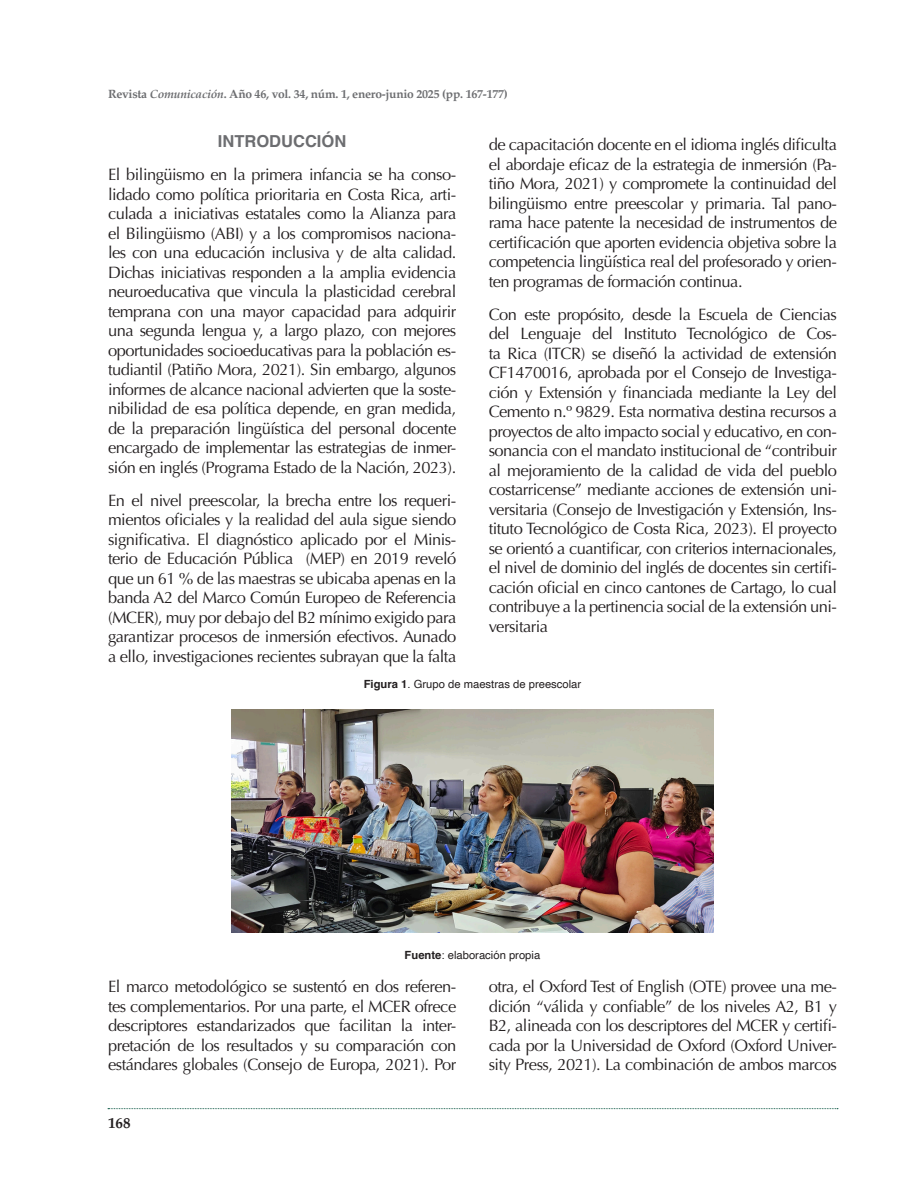
<style>
.page{position:relative;width:918px;height:1188px;background:#fff}
.page>*{position:absolute;margin:0;border:0;box-sizing:border-box;transform-origin:0 0}
.texto{font:16.5px/19.5px "Optima";letter-spacing:-.03em;color:#231f20;text-align:justify}
.Subtitulo{font:700 16.5px "Helvetica";color:#6c6d70}
.t1{font:700 15px "Palatino";color:#231f20}
.t2{font:700 12px "Palatino";letter-spacing:-.02em;color:#6c6d70}
.Pie_de_foto{font:11.25px "Helvetica";color:#231f20}
.s1{font-style:italic}
.s2{font-weight:700}
</style>
<div class="page">
<svg style="left:108px;top:1108px;width:730px;height:1px"></svg>
<img style="left:231px;top:710px;width:483px;height:223px">
<p class="t2" style="left:108px;top:84px;width:401px">Revista <span class="s1">Comunicación</span>. Año 46, vol. 34, núm. 1, enero-junio 2025 (pp. 167-177)</p>
<p class="Subtitulo" style="left:218px;top:132px;width:130px">INTRODUCCIÓN</p>
<p class="texto" style="left:108px;top:165px;width:350px">El bilingüismo en la primera infancia se ha conso&shy;lidado como política prioritaria en Costa Rica, arti&shy;culada a iniciativas estatales como la Alianza para el Bilingüismo (ABI) y a los compromisos naciona&shy;les con una educación inclusiva y de alta calidad.<br>Dichas iniciativas responden a la amplia evidencia neuroeducativa que vincula la plasticidad cerebral temprana con una mayor capacidad para adquirir una segunda lengua y, a largo plazo, con mejores oportunidades socioeducativas para la población es&shy;tudiantil (Patiño Mora, 2021). Sin embargo, algunos informes de alcance nacional advierten que la soste&shy;nibilidad de esa política depende, en gran medida, de la preparación lingüística del personal docente encargado de implementar las estrategias de inmer&shy;sión en inglés (Programa Estado de la Nación, 2023).</p>
<p class="texto" style="left:108px;top:491px;width:350px">En el nivel preescolar, la brecha entre los requeri&shy;mientos oficiales y la realidad del aula sigue siendo significativa. El diagnóstico aplicado por el Minis&shy;terio de Educación Pública (MEP) en 2019 reveló que un 61 % de las maestras se ubicaba apenas en la banda A2 del Marco Común Europeo de Referencia (MCER), muy por debajo del B2 mínimo exigido para garantizar procesos de inmersión efectivos. Aunado a ello, investigaciones recientes subrayan que la falta</p>
<p class="texto" style="left:489px;top:135px;width:350px">de capacitación docente en el idioma inglés dificulta el abordaje eficaz de la estrategia de inmersión (Pa&shy;tiño Mora, 2021) y compromete la continuidad del bilingüismo entre preescolar y primaria. Tal pano&shy;rama hace patente la necesidad de instrumentos de certificación que aporten evidencia objetiva sobre la competencia lingüística real del profesorado y orien&shy;ten programas de formación continua.</p>
<p class="texto" style="left:489px;top:305px;width:350px">Con este propósito, desde la Escuela de Ciencias del Lenguaje del Instituto Tecnológico de Cos&shy;ta Rica (ITCR) se diseñó la actividad de extensión CF1470016, aprobada por el Consejo de Investiga&shy;ción y Extensión y financiada mediante la Ley del Cemento n.º 9829. Esta normativa destina recursos a proyectos de alto impacto social y educativo, en con&shy;sonancia con el mandato institucional de “contribuir al mejoramiento de la calidad de vida del pueblo costarricense” mediante acciones de extensión uni&shy;versitaria (Consejo de Investigación y Extensión, Ins&shy;tituto Tecnológico de Costa Rica, 2023). El proyecto se orientó a cuantificar, con criterios internacionales, el nivel de dominio del inglés de docentes sin certifi&shy;cación oficial en cinco cantones de Cartago, lo cual contribuye a la pertinencia social de la extensión uni&shy;versitaria</p>
<p class="Pie_de_foto" style="left:364px;top:676px;width:219px"><span class="s2">Figura 1</span>. Grupo de maestras de preescolar</p>
<p class="Pie_de_foto" style="left:405px;top:946px;width:137px"><span class="s2">Fuente</span>: elaboración propia</p>
<p class="texto" style="left:108px;top:977px;width:350px">El marco metodológico se sustentó en dos referen&shy;tes complementarios. Por una parte, el MCER ofrece descriptores estandarizados que facilitan la inter&shy;pretación de los resultados y su comparación con estándares globales (Consejo de Europa, 2021). Por</p>
<p class="texto" style="left:489px;top:977px;width:350px">otra, el Oxford Test of English (OTE) provee una me&shy;dición “válida y confiable” de los niveles A2, B1 y B2, alineada con los descriptores del MCER y certifi&shy;cada por la Universidad de Oxford (Oxford Univer&shy;sity Press, 2021). La combinación de ambos marcos</p>
<p class="t1" style="left:108px;top:1110px;width:24px">168</p>
</div>
